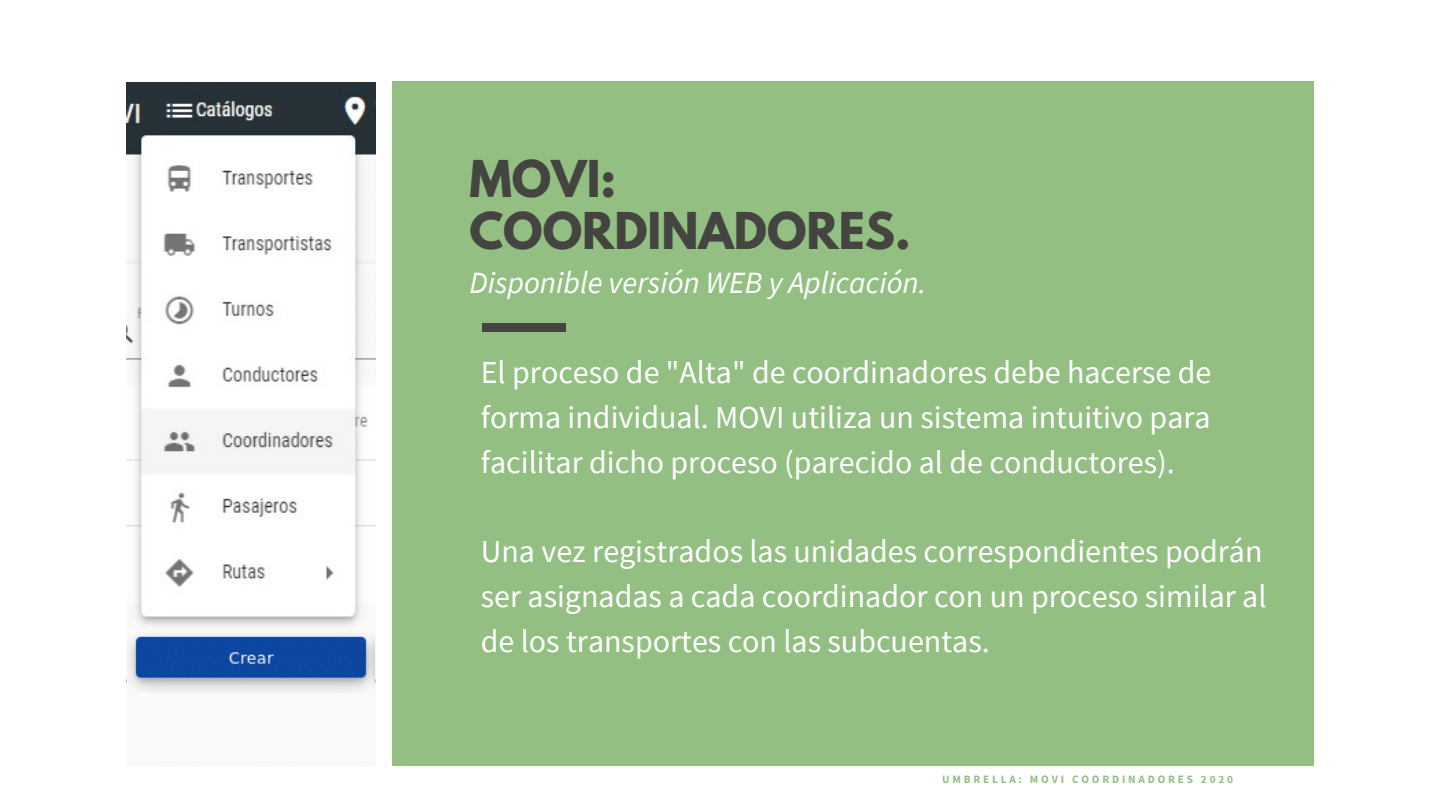
<style>
.page{position:relative;width:1440px;height:810px;background:#fff}
.page>*{position:absolute;margin:0;border:0;box-sizing:border-box;transform-origin:0 0}
.t1{font:700 45px/52.3px "League Spartan";color:#444440}
.t2{font:32px/44.8px "Source Sans Pro";color:#fff;text-align:justify}
.t3{font:italic 30.9px "Source Sans Pro";color:#fff}
.t4{font:700 11.2px "Source Sans Pro";letter-spacing:.25em;color:#93bf83}
</style>
<div class="page">
<img style="left:126px;top:82px;width:250px;height:603px">
<img style="left:127px;top:628px;width:248px;height:65px">
<div style="left:392px;top:81px;width:922px;height:685px;background:#93bf83"></div>
<div style="left:482px;top:323px;width:84px;height:9px;background:#444440"></div>
<h1 class="t1" style="left:469px;top:158px;width:443px">MOVI:<br>COORDINADORES.</h1>
<p class="t3" style="left:469px;top:262px;width:458px">Disponible versión WEB y Aplicación.</p>
<h1 class="t1" style="left:481px;top:211px;width:427px">COORDINADORES</h1>
<p class="t2" style="left:481px;top:350px;width:732px">El proceso de "Alta" de coordinadores debe hacerse de forma individual. MOVI utiliza un sistema intuitivo para facilitar dicho proceso (parecido al de conductores).</p>
<p class="t2" style="left:481px;top:529px;width:787px;text-align:left">Una vez registrados las unidades correspondientes podrán ser asignadas a cada coordinador con un proceso similar al de los transportes con las subcuentas.</p>
<p class="t4" style="left:942px;top:771px;width:292px">UMBRELLA: MOVI COORDINADORES 2020</p>
</div>
